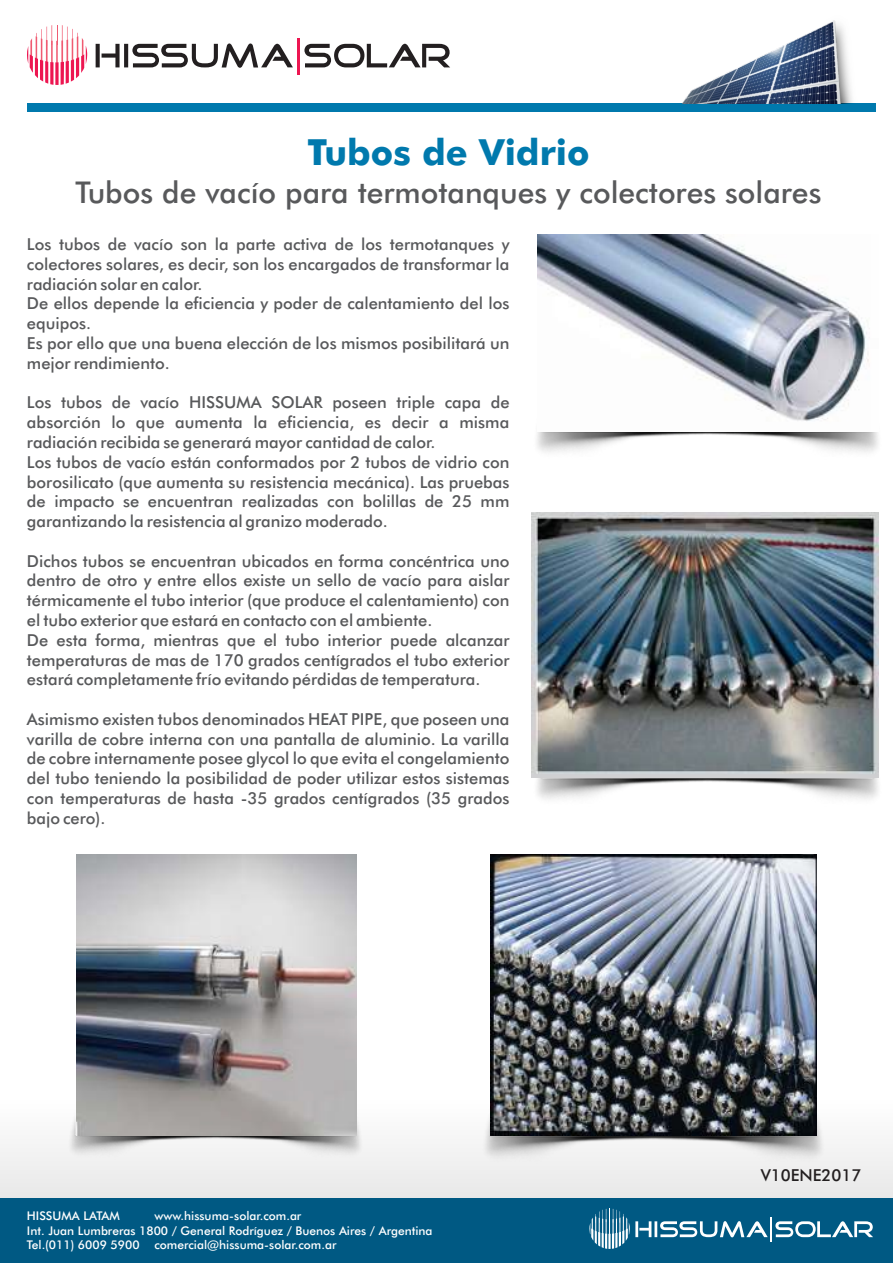
<style>
.page{position:relative;width:893px;height:1263px;background:#fff}
.page>*{position:absolute;margin:0;border:0;box-sizing:border-box;transform-origin:0 0}
.t1{font:700 36px "Futura BT";color:#0079ad}
.t2{font:500 30px "Futura BT";color:#58595b}
.t3{font:500 16.5px/19.8px "Futura BT";color:#58595b}
.t4{font:500 16.5px "Futura BT";color:#231f20}
.t5{font:500 12px/14.4px "Futura BT";color:#fff}
</style>
<div class="page">
<div style="left:0;top:1026px;width:893px;height:173px;background:linear-gradient(to bottom,#fff,#ececec)"></div>
<hr style="left:297px;top:38px;width:2px;height:36px;background:#ed1651">
<svg style="left:27px;top:25px;width:60px;height:60px"></svg>
<svg style="left:96px;top:43px;width:354px;height:25px"></svg>
<div style="left:27px;top:103px;width:848px;height:8px;background:#0079ad"></div>
<div style="left:0;top:1199px;width:893px;height:64px;background:#005983"></div>
<svg style="left:589px;top:1208px;width:284px;height:41px"></svg>
<img style="left:682px;top:20px;width:170px;height:83px">
<img style="left:537px;top:432px;width:341px;height:20px">
<img style="left:537px;top:234px;width:332px;height:187px">
<img style="left:537px;top:663px;width:342px;height:136px">
<img style="left:531px;top:512px;width:347px;height:266px">
<img style="left:67px;top:1038px;width:298px;height:125px">
<img style="left:76px;top:855px;width:281px;height:280px">
<img style="left:480px;top:1023px;width:346px;height:145px">
<img style="left:491px;top:855px;width:325px;height:280px">
<h1 class="t1" style="left:307px;top:138px;width:283px">Tubos de Vidrio</h1>
<h2 class="t2" style="left:75px;top:180px;width:747px">Tubos de vacío para termotanques y colectores solares</h2>
<p class="t3" style="left:27px;top:236px;width:484px">Los tubos de vacío son la parte activa de los termotanques y colectores solares, es decir, son los encargados de transformar la radiación solar en calor.<br>De ellos depende la eficiencia y poder de calentamiento del los equipos.<br>Es por ello que una buena elección de los mismos posibilitará un mejor rendimiento.</p>
<p class="t3" style="left:27px;top:394px;width:484px">Los tubos de vacío HISSUMA SOLAR poseen triple capa de absorción lo que aumenta la eficiencia, es decir a misma radiación recibida se generará mayor cantidad de calor.<br>Los tubos de vacío están conformados por 2 tubos de vidrio con borosilicato (que aumenta su resistencia mecánica). Las pruebas de impacto se encuentran realizadas con bolillas de 25 mm garantizando la resistencia al granizo moderado.</p>
<p class="t3" style="left:27px;top:552px;width:484px">Dichos tubos se encuentran ubicados en forma concéntrica uno dentro de otro y entre ellos existe un sello de vacío para aislar térmicamente el tubo interior (que produce el calentamiento) con el tubo exterior que estará en contacto con el ambiente.<br>De esta forma, mientras que el tubo interior puede alcanzar temperaturas de mas de 170 grados centígrados el tubo exterior estará completamente frío evitando pérdidas de temperatura.</p>
<p class="t3" style="left:27px;top:711px;width:484px;text-align:justify">Asimismo existen tubos denominados HEAT PIPE, que poseen una varilla de cobre interna con una pantalla de aluminio. La varilla de cobre internamente posee glycol lo que evita el congelamiento del tubo teniendo la posibilidad de poder utilizar estos sistemas con temperaturas de hasta -35 grados centígrados (35 grados bajo cero).</p>
<p class="t5" style="left:27px;top:1210px;width:407px;text-indent:127px">www.hissuma-solar.com.ar<br>Int. Juan Lumbreras 1800 / General Rodríguez / Buenos Aires / Argentina<br>Tel.(011) 6009 5900 comercial@hissuma-solar.com.ar</p>
<p class="t5" style="left:27px;top:1210px;width:94px">HISSUMA LATAM</p>
<p class="t4" style="left:761px;top:1168px;width:102px">V10ENE2017</p>
</div>
